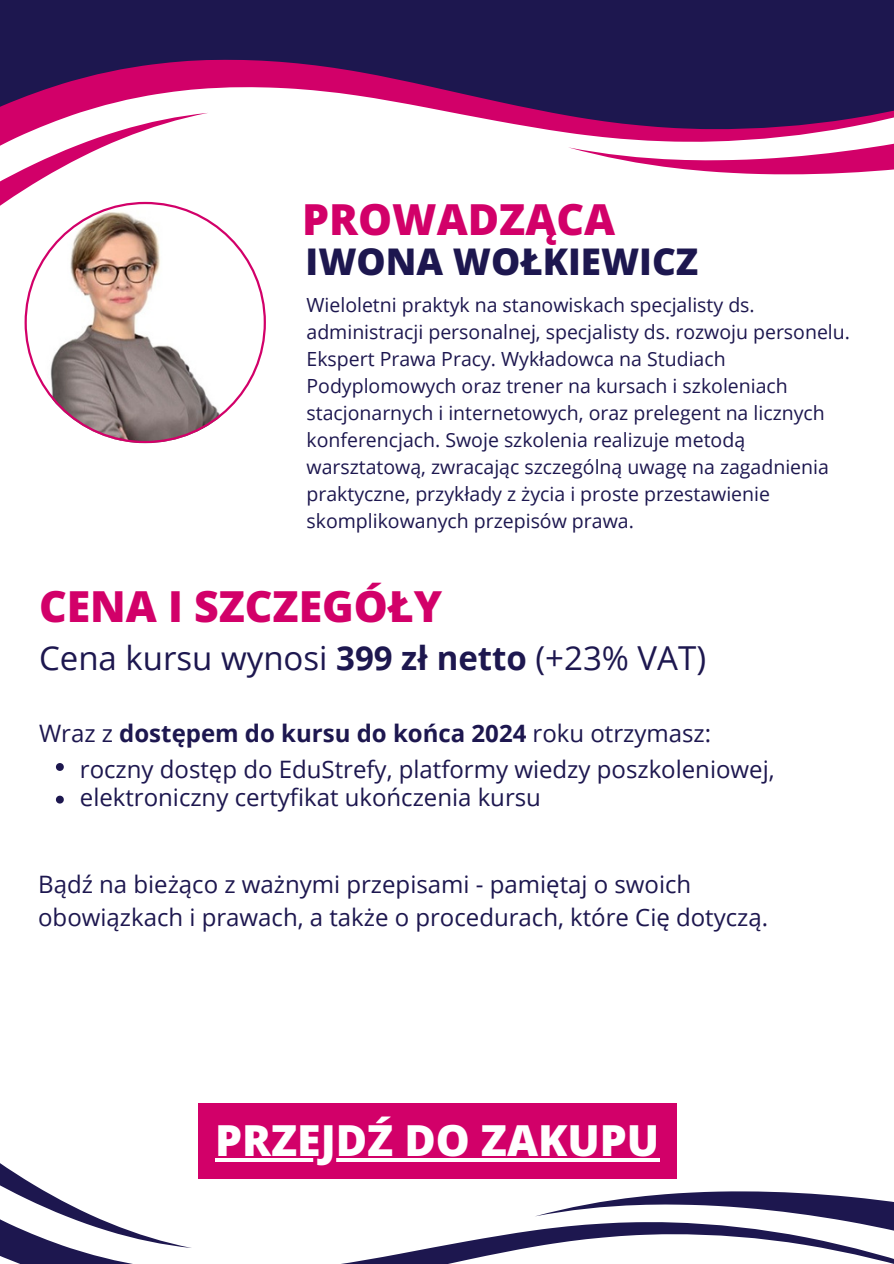
<style>
.page{position:relative;width:894px;height:1264px;background:#fff}
.page>*{position:absolute;margin:0;border:0;box-sizing:border-box;transform-origin:0 0}
.t1{font:800 42.75px "Open Sans";color:#d20069}
.t2{font:800 42.75px "Open Sans";color:#fff}
.t3{font:800 36.75px "Open Sans";color:#1d174f}
.t4{font:33px "Open Sans";color:#1d174f}
.t5{font:24px/27.8px "Open Sans";color:#1d174f}
.t6{font:700 24px "Open Sans";color:#1d174f}
.t7{font:19.5px/27px "Open Sans";color:#1d174f}
.s1{font-weight:700}
.s2{font-weight:400}
</style>
<div class="page">
<svg style="left:0;top:49px;width:893px;height:84px;fill:#1d174f"></svg>
<svg style="left:0;top:111px;width:227px;height:95px"></svg>
<svg style="left:568px;top:83px;width:325px;height:92px"></svg>
<div style="left:0;top:0;width:893px;height:49px;background:#1d174f"></div>
<svg style="left:25px;top:202px;width:240px;height:241px"></svg>
<svg style="left:0;top:1103px;width:677px;height:160px"></svg>
<svg style="left:0;top:1103px;width:211px;height:146px"></svg>
<svg style="left:534px;top:1147px;width:359px;height:116px"></svg>
<svg style="left:56px;top:763px;width:8px;height:8px"></svg>
<svg style="left:56px;top:795px;width:8px;height:8px"></svg>
<div style="left:198px;top:1102px;width:478px;height:76px;background:#d20069"></div>
<hr style="left:215px;top:1158px;width:444px;height:3px;background:#fff">
<h4 class="t1" style="left:302px;top:189px;width:314px">PROWADZĄCA</h4>
<h1 class="t3" style="left:305px;top:236px;width:394px">IWONA WOŁKIEWICZ</h1>
<h1 class="t7" style="left:306px;top:291px;width:545px">Wieloletni praktyk na stanowiskach specjalisty ds. administracji personalnej, specjalisty ds. rozwoju personelu.<br>Ekspert Prawa Pracy. Wykładowca na Studiach Podyplomowych oraz trener na kursach i szkoleniach stacjonarnych i internetowych, oraz prelegent na licznych konferencjach. Swoje szkolenia realizuje metodą warsztatową, zwracając szczególną uwagę na zagadnienia praktyczne, przykłady z życia i proste przestawienie skomplikowanych przepisów prawa.</h1>
<h2 class="t1" style="left:39px;top:576px;width:405px">CENA I SZCZEGÓŁY</h2>
<h3 class="t4" style="left:39px;top:635px;width:668px">Cena kursu wynosi <span class="s1">399 zł netto</span> (+23% VAT)</h3>
<h5 class="t6" style="left:39px;top:716px;width:673px"><span class="s2">Wraz z</span> dostępem do kursu do końca 2024 <span class="s2">roku otrzymasz:</span></h5>
<p class="t5" style="left:80px;top:755px;width:696px">roczny dostęp do EduStrefy, platformy wiedzy poszkoleniowej, elektroniczny certyfikat ukończenia kursu</p>
<h5 class="t5" style="left:38px;top:867px;width:731px;line-height:32.7px">Bądź na bieżąco z ważnymi przepisami - pamiętaj o swoich obowiązkach i prawach, a także o procedurach, które Cię dotyczą.</h5>
<p class="t2" style="left:215px;top:1110px;width:445px">PRZEJDŹ DO ZAKUPU</p>
</div>
